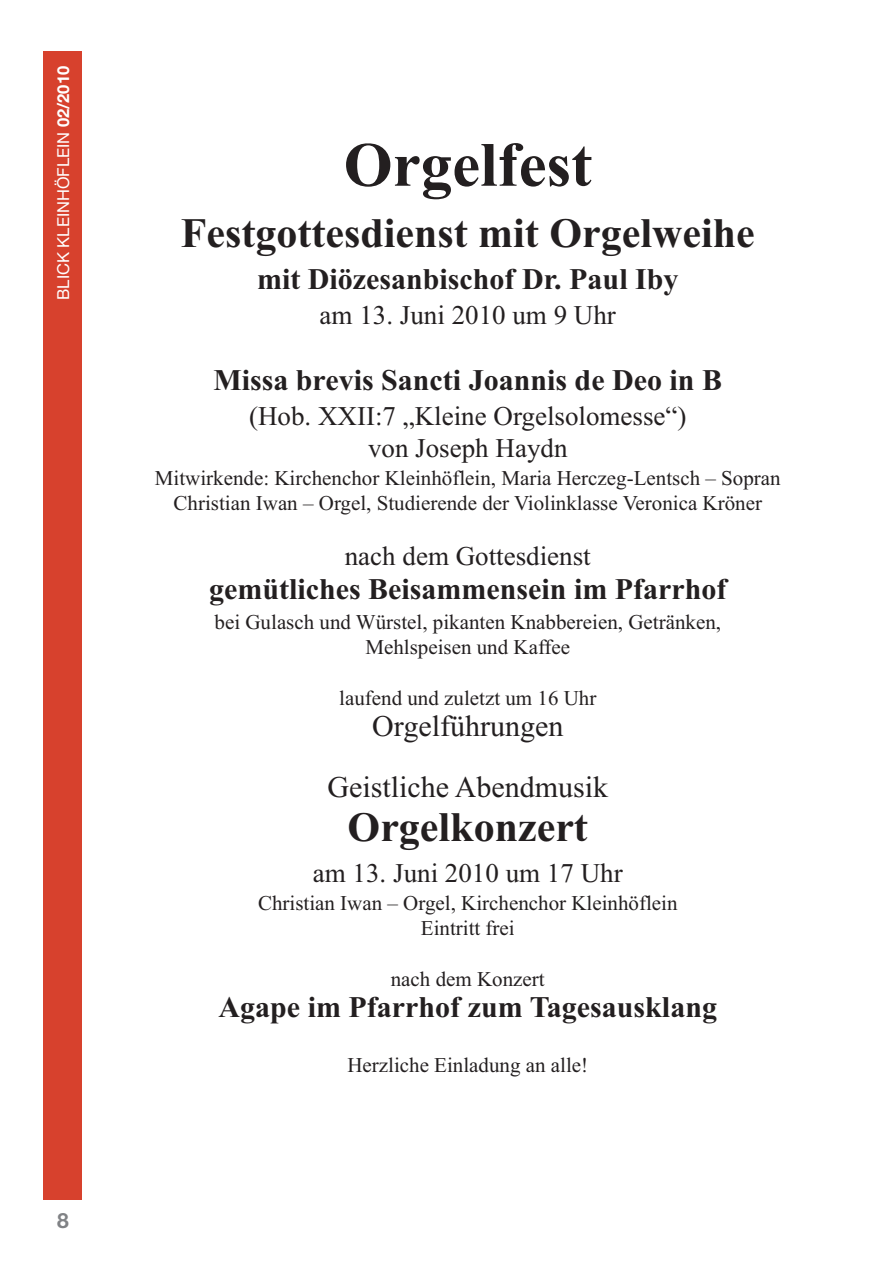
<style>
.page{position:relative;width:893px;height:1263px;background:#fff}
.page>*{position:absolute;margin:0;border:0;box-sizing:border-box;transform-origin:0 0}
.t1{font:700 63px "Times New Roman";color:#231f20}
.t2{font:700 42px "Times New Roman";color:#231f20}
.t3{font:700 30px "Times New Roman";color:#231f20}
.t4{font:30px/61.2px "Times New Roman";color:#231f20;text-align:center}
.t5{font:27px/32.4px "Times New Roman";color:#231f20;text-align:center}
.t6{font:21px/25.2px "Times New Roman";color:#231f20;text-align:center}
.t7{font:700 21px "Helvetica Neue";color:#808285}
.t8{font:16.5px "Helvetica Neue";color:#fff}
.s1{font-weight:700}
</style>
<div class="page">
<div style="left:44px;top:51px;width:38px;height:1148px;background:#d7412d"></div>
<p class="t8" style="left:57px;top:300px;width:235px;rotate:-90deg">BLICK KLEINHÖFLEIN <span class="s1">02/2010</span></p>
<p class="t7" style="left:57px;top:1213px;width:13px">8</p>
<h1 class="t1" style="left:344px;top:144px;width:250px">Orgelfest</h1>
<h2 class="t2" style="left:181px;top:219px;width:575px">Festgottesdienst mit Orgelweihe</h2>
<h3 class="t3" style="left:257px;top:270px;width:423px">mit Diözesanbischof Dr. Paul Iby</h3>
<p class="t5" style="left:320px;top:301px;width:298px">am 13. Juni 2010 um 9 Uhr</p>
<h3 class="t3" style="left:213px;top:370px;width:510px">Missa brevis Sancti Joannis de Deo in B</h3>
<p class="t5" style="left:249px;top:402px;width:439px">(Hob. XXII:7 „Kleine Orgelsolomesse“) von Joseph Haydn</p>
<p class="t6" style="left:155px;top:468px;width:627px">Mitwirkende: Kirchenchor Kleinhöflein, Maria Herczeg-Lentsch – Sopran<br>Christian Iwan – Orgel, Studierende der Violinklasse Veronica Kröner</p>
<p class="t5" style="left:345px;top:542px;width:247px">nach dem Gottesdienst</p>
<h3 class="t3" style="left:209px;top:579px;width:519px">gemütliches Beisammensein im Pfarrhof</h3>
<p class="t6" style="left:215px;top:612px;width:508px">bei Gulasch und Würstel, pikanten Knabbereien, Getränken,<br>Mehlspeisen und Kaffee</p>
<p class="t6" style="left:339px;top:687px;width:259px">laufend und zuletzt um 16 Uhr</p>
<h3 class="t4" style="left:327px;top:698px;width:282px">Orgelführungen<br>Geistliche Abendmusik</h3>
<h2 class="t2" style="left:348px;top:813px;width:242px">Orgelkonzert</h2>
<p class="t5" style="left:313px;top:859px;width:311px">am 13. Juni 2010 um 17 Uhr</p>
<p class="t6" style="left:258px;top:892px;width:421px">Christian Iwan – Orgel, Kirchenchor Kleinhöflein<br>Eintritt frei</p>
<p class="t6" style="left:391px;top:968px;width:155px">nach dem Konzert</p>
<h3 class="t3" style="left:219px;top:997px;width:500px">Agape im Pfarrhof zum Tagesausklang</h3>
<p class="t6" style="left:347px;top:1054px;width:242px">Herzliche Einladung an alle!</p>
</div>
